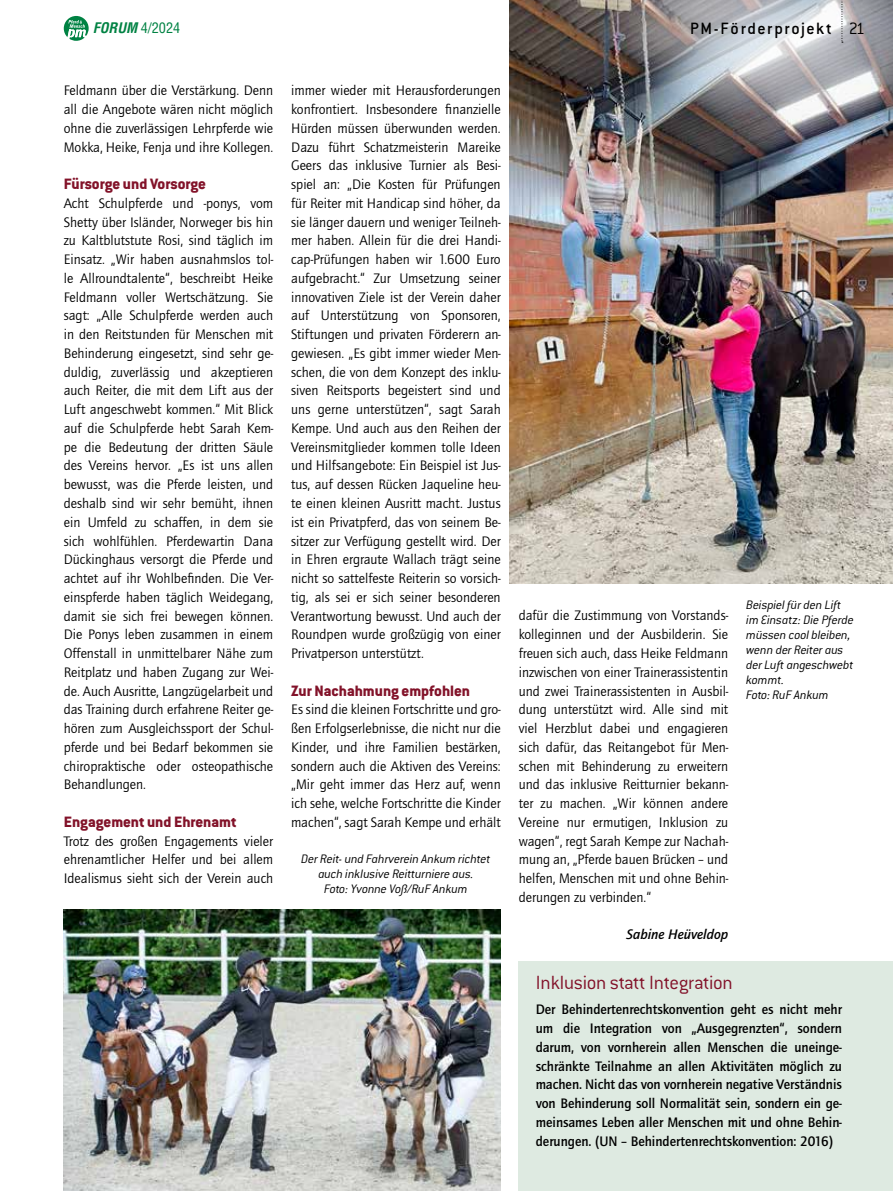
<style>
.page{position:relative;width:893px;height:1191px;background:#fff}
.page>*{position:absolute;margin:0;border:0;box-sizing:border-box;transform-origin:0 0}
.t1{font:300 21px "Conduit ITC Std";letter-spacing:-.02em;color:#821229}
.t2{font:500 18px "Conduit ITC Std";letter-spacing:.085em;color:#000}
.t3{font:800 16.5px "Conduit ITC Std";color:#821229}
.t4{font:14.25px/18.8px "Quay Sans ITC Std";color:#000;text-align:justify}
.t5{font:500 14.25px/18.8px "Quay Sans ITC Std";color:#000;text-align:justify}
.t6{font:italic 500 14.25px "Quay Sans ITC Std";color:#000}
.t7{font:condensed 14.25px "Helvetica LT Std";color:#008243}
.t8{font:italic 300 13.5px/15px "Conduit ITC Std";letter-spacing:-.015em;color:#000;text-align:center}
.s1{font-weight:700;font-style:italic}
.s2{font-weight:300}
</style>
<div class="page">
<img style="left:510px;top:0;width:383px;height:583px">
<div style="left:519px;top:961px;width:374px;height:230px;background:#deeae1"></div>
<img style="left:623px;top:0;width:270px;height:119px">
<svg style="left:64px;top:16px;width:25px;height:25px"></svg>
<img style="left:64px;top:910px;width:437px;height:281px">
<p class="t7" style="left:93px;top:18px;width:89px"><span class="s1">FORUM</span> 4/2024</p>
<p class="t2" style="left:690px;top:18px;width:176px">PM-Förderprojekt <span class="s2">21</span></p>
<p class="t4" style="left:64px;top:81px;width:211px">Feldmann über die Verstärkung. Denn all die Angebote wären nicht möglich ohne die zuverlässigen Lehrpferde wie Mokka, Heike, Fenja und ihre Kollegen.</p>
<p class="t3" style="left:64px;top:174px;width:144px">Fürsorge und Vorsorge</p>
<p class="t4" style="left:64px;top:194px;width:211px">Acht Schulpferde und -ponys, vom Shetty über Isländer, Norweger bis hin zu Kaltblutstute Rosi, sind täglich im Einsatz. „Wir haben ausnahmslos tol&shy;le Allroundtalente“, beschreibt Heike Feldmann voller Wertschätzung. Sie sagt: „Alle Schulpferde werden auch in den Reitstunden für Menschen mit Behinderung eingesetzt, sind sehr ge&shy;duldig, zuverlässig und akzeptieren auch Reiter, die mit dem Lift aus der Luft angeschwebt kommen.“ Mit Blick auf die Schulpferde hebt Sarah Kem&shy;pe die Bedeutung der dritten Säule des Vereins hervor. „Es ist uns allen bewusst, was die Pferde leisten, und deshalb sind wir sehr bemüht, ihnen ein Umfeld zu schaffen, in dem sie sich wohlfühlen. Pferdewartin Dana Dückinghaus versorgt die Pferde und achtet auf ihr Wohlbefinden. Die Ver&shy;einspferde haben täglich Weidegang, damit sie sich frei bewegen können.<br>Die Ponys leben zusammen in einem Offenstall in unmittelbarer Nähe zum Reitplatz und haben Zugang zur Wei&shy;de. Auch Ausritte, Langzügelarbeit und das Training durch erfahrene Reiter ge&shy;hören zum Ausgleichssport der Schul&shy;pferde und bei Bedarf bekommen sie chiropraktische oder osteopathische Behandlungen.</p>
<p class="t3" style="left:64px;top:811px;width:174px">Engagement und Ehrenamt</p>
<p class="t4" style="left:64px;top:831px;width:211px">Trotz des großen Engagements vieler ehrenamtlicher Helfer und bei allem Idealismus sieht sich der Verein auch</p>
<p class="t4" style="left:291px;top:81px;width:211px">immer wieder mit Herausforderungen konfrontiert. Insbesondere finanzielle Hürden müssen überwunden werden.<br>Dazu führt Schatzmeisterin Mareike Geers das inklusive Turnier als Besi&shy;spiel an: „Die Kosten für Prüfungen für Reiter mit Handicap sind höher, da sie länger dauern und weniger Teilneh&shy;mer haben. Allein für die drei Handi&shy;cap-Prüfungen haben wir 1.600 Euro aufgebracht.“ Zur Umsetzung seiner innovativen Ziele ist der Verein daher auf Unterstützung von Sponsoren, Stiftungen und privaten Förderern an&shy;gewiesen. „Es gibt immer wieder Men&shy;schen, die von dem Konzept des inklu&shy;siven Reitsports begeistert sind und uns gerne unterstützen“, sagt Sarah Kempe. Und auch aus den Reihen der Vereinsmitglieder kommen tolle Ideen und Hilfsangebote: Ein Beispiel ist Jus&shy;tus, auf dessen Rücken Jaqueline heu&shy;te einen kleinen Ausritt macht. Justus ist ein Privatpferd, das von seinem Be&shy;sitzer zur Verfügung gestellt wird. Der in Ehren ergraute Wallach trägt seine nicht so sattelfeste Reiterin so vorsich&shy;tig, als sei er sich seiner besonderen Verantwortung bewusst. Und auch der Roundpen wurde großzügig von einer Privatperson unterstützt.</p>
<p class="t3" style="left:291px;top:680px;width:180px">Zur Nachahmung empfohlen</p>
<p class="t4" style="left:291px;top:700px;width:211px">Es sind die kleinen Fortschritte und gro&shy;ßen Erfolgserlebnisse, die nicht nur die Kinder, und ihre Familien bestärken, sondern auch die Aktiven des Vereins: „Mir geht immer das Herz auf, wenn ich sehe, welche Fortschritte die Kinder machen“, sagt Sarah Kempe und erhält</p>
<p class="t8" style="left:301px;top:850px;width:191px">Der Reit- und Fahrverein Ankum richtet auch inklusive Reitturniere aus.<br>Foto: Yvonne Voß/RuF Ankum</p>
<p class="t4" style="left:519px;top:606px;width:211px">dafür die Zustimmung von Vorstands&shy;kolleginnen und der Ausbilderin. Sie freuen sich auch, dass Heike Feldmann inzwischen von einer Trainerassistentin und zwei Trainerassistenten in Ausbil&shy;dung unterstützt wird. Alle sind mit viel Herzblut dabei und engagieren sich dafür, das Reitangebot für Men&shy;schen mit Behinderung zu erweitern und das inklusive Reitturnier bekann&shy;ter zu machen. „Wir können andere Vereine nur ermutigen, Inklusion zu wagen“, regt Sarah Kempe zur Nachah&shy;mung an, „Pferde bauen Brücken – und helfen, Menschen mit und ohne Behin&shy;derungen zu verbinden.“</p>
<p class="t6" style="left:627px;top:926px;width:103px">Sabine Heüveldop</p>
<p class="t8" style="left:746px;top:597px;width:109px;text-align:left">Beispiel für den Lift im Einsatz: Die Pferde müssen cool bleiben, wenn der Reiter aus der Luft angeschwebt kommt.<br>Foto: RuF Ankum</p>
<h1 class="t1" style="left:536px;top:970px;width:198px">Inklusion statt Integration</h1>
<p class="t5" style="left:536px;top:1000px;width:308px">Der Behindertenrechtskonvention geht es nicht mehr um die Integration von „Ausgegrenzten“, sondern darum, von vornherein allen Menschen die uneinge&shy;schränkte Teilnahme an allen Aktivitäten möglich zu machen. Nicht das von vornherein negative Verständnis von Behinderung soll Normalität sein, sondern ein ge&shy;meinsames Leben aller Menschen mit und ohne Behin&shy;derungen. (UN – Behindertenrechtskonvention: 2016)</p>
</div>
